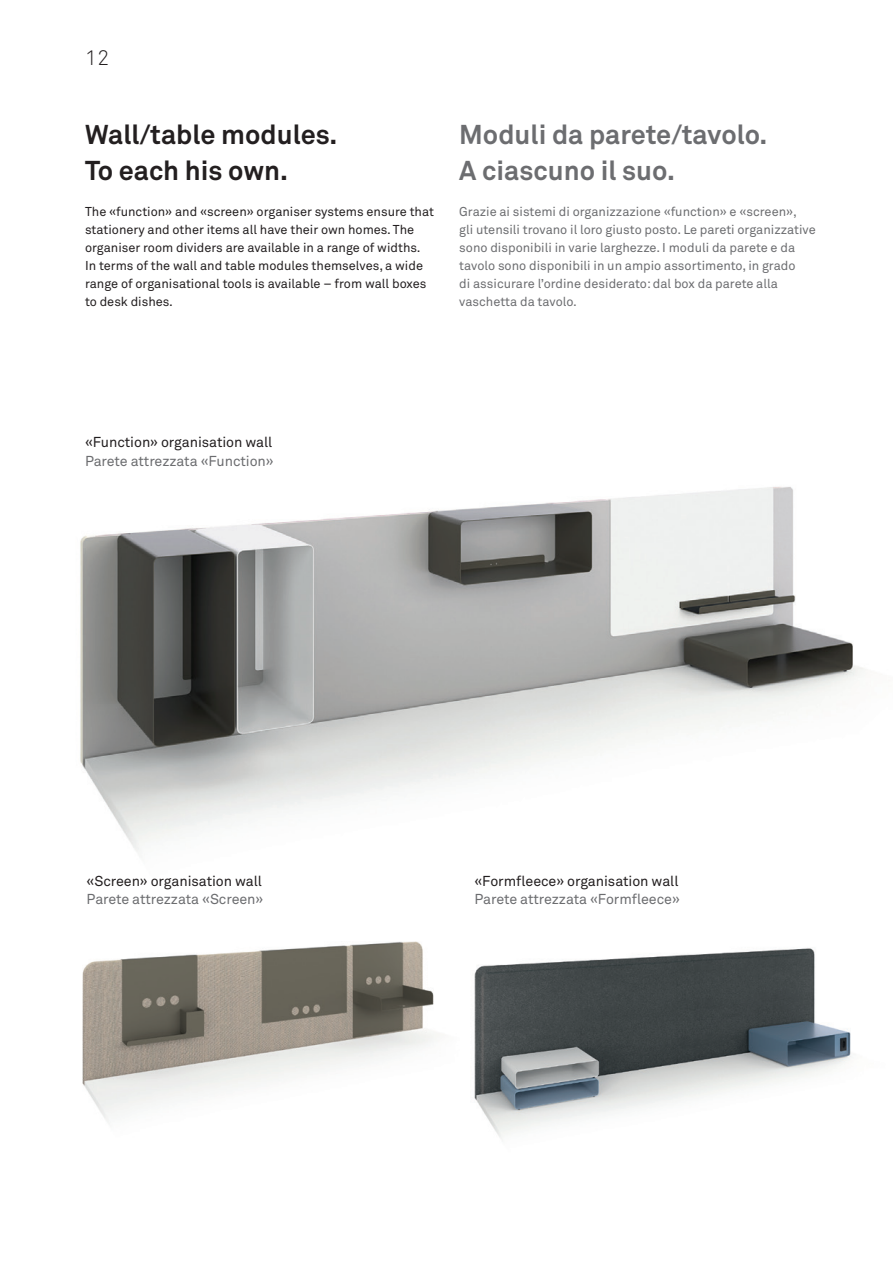
<style>
.page{position:relative;width:893px;height:1263px;background:#fff}
.page>*{position:absolute;margin:0;border:0;box-sizing:border-box;transform-origin:0 0}
.t1{font:700 27px/36px "Akkurat Std";color:#6c6d70}
.t2{font:700 27px/36px "Akkurat Std";color:#231f20}
.t3{font:300 21px "Akkurat Std";color:#231f20}
.t4{font:14.25px "Akkurat Std";letter-spacing:-.005em;color:#231f20}
.t5{font:14.25px "Akkurat Std";letter-spacing:-.005em;color:#6c6d70}
.t6{font:12.75px/18px "Akkurat Std";color:#6c6d70}
.t7{font:12.75px/18px "Akkurat Std";color:#231f20}
</style>
<div class="page">
<img style="left:80px;top:487px;width:786px;height:365px">
<img style="left:474px;top:948px;width:377px;height:191px">
<img style="left:82px;top:941px;width:357px;height:181px">
<h2 class="t3" style="left:85px;top:46px;width:25px">12</h2>
<h1 class="t2" style="left:85px;top:116px;width:254px">Wall/table modules.<br>To each his own.</h1>
<p class="t7" style="left:85px;top:203px;width:350px">The «function» and «screen» organiser systems ensure that stationery and other items all have their own homes. The organiser room dividers are available in a range of widths.<br>In terms of the wall and table modules themselves, a wide range of organisational tools is available – from wall boxes to desk dishes.</p>
<h1 class="t1" style="left:459px;top:116px;width:310px">Moduli da parete/tavolo.<br>A ciascuno il suo.</h1>
<p class="t6" style="left:459px;top:203px;width:358px">Grazie ai sistemi di organizzazione «function» e «screen»,<br>gli utensili trovano il loro giusto posto. Le pareti organizzative sono disponibili in varie larghezze. I moduli da parete e da tavolo sono disponibili in un ampio assortimento, in grado<br>di assicurare l’ordine desiderato: dal box da parete alla vaschetta da tavolo.</p>
<p class="t4" style="left:85px;top:434px;width:189px">«Function» organisation wall</p>
<p class="t5" style="left:85px;top:452px;width:190px">Parete attrezzata «Function»</p>
<p class="t4" style="left:87px;top:872px;width:177px">«Screen» organisation wall</p>
<p class="t5" style="left:87px;top:891px;width:178px">Parete attrezzata «Screen»</p>
<p class="t4" style="left:475px;top:872px;width:205px">«Formfleece» organisation wall</p>
<p class="t5" style="left:475px;top:891px;width:207px">Parete attrezzata «Formfleece»</p>
</div>
